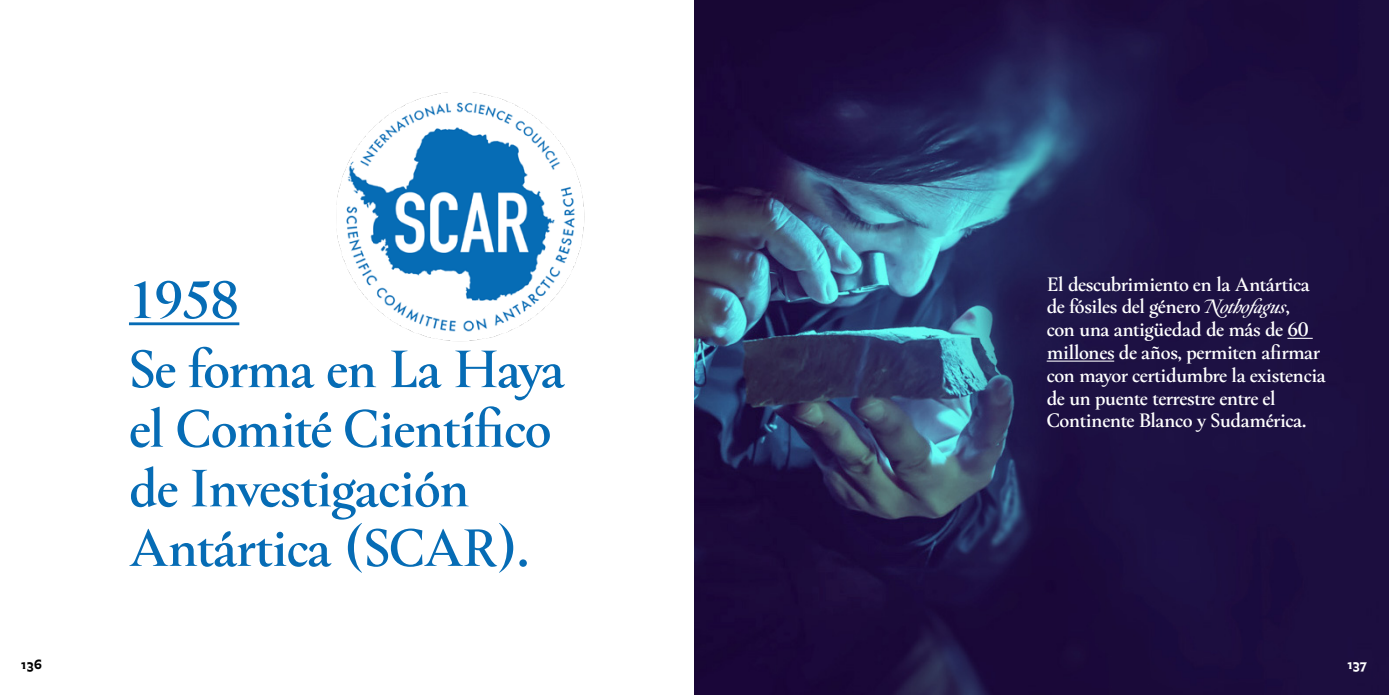
<style>
.page{position:relative;width:1389px;height:695px;background:#fff}
.page>*{position:absolute;margin:0;border:0;box-sizing:border-box;transform-origin:0 0}
.t1{font:600 56.88px/59.5px "Hermann";letter-spacing:-.035em;color:#066cb5}
.t2{font:600 21px/22.8px "Hermann";letter-spacing:-.035em;color:#fff}
.t3{font:13.65px "Chercan Std Negra";color:#000}
.t4{font:13.65px "Chercan Std Negra";color:#fff}
.s1{font-style:italic}
</style>
<div class="page">
<img style="left:694px;top:0;width:695px;height:694px">
<svg style="left:1287px;top:338px;width:26px;height:1px"></svg>
<hr style="left:1047px;top:360px;width:67px;height:1px;background:#fff">
<img style="left:336px;top:92px;width:249px;height:250px">
<hr style="left:129px;top:322px;width:110px;height:3px;background:#066cb5">
<h1 class="t1" style="left:129px;top:261px;width:438px;line-height:69px">1958<br>Se forma en La Haya</h1>
<h1 class="t1" style="left:129px;top:395px;width:424px">el Comité Científico de Investigación<br>Antártica (SCAR).</h1>
<p class="t2" style="left:1047px;top:271px;width:281px">El descubrimiento en la Antártica de fósiles del género<span class="s1">Nothofagus</span>,<br>con una antigüedad de más de 60 millones de años, permiten afirmar con mayor certidumbre la existencia de un puente terrestre entre el Continente Blanco y Sudamérica.</p>
<p class="t3" style="left:21px;top:653px;width:22px">136</p>
<p class="t4" style="left:1347px;top:653px;width:21px">137</p>
</div>
